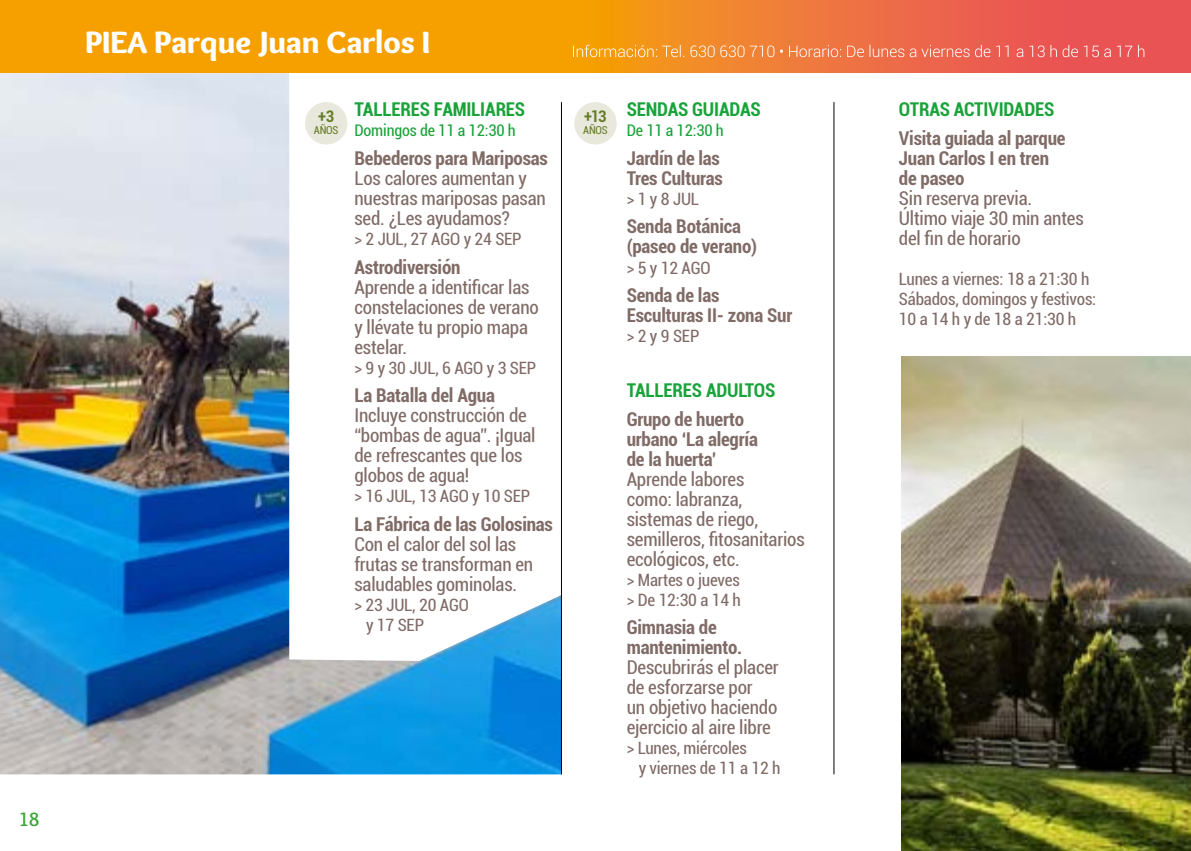
<style>
.page{position:relative;width:1191px;height:851px;background:#fff}
.page>*{position:absolute;margin:0;border:0;box-sizing:border-box;transform-origin:0 0}
.t1{font:900 32px "Overlock";color:#fff}
.t2{font:700 20px "Overlock";color:#3fa535}
.t3{font:condensed 19px/20px "Roboto";letter-spacing:-.01em;color:#806b66}
.t4{font:700 condensed 19px/20px "Roboto";letter-spacing:-.01em;color:#806b66}
.t5{font:700 condensed 19px "Roboto";letter-spacing:-.01em;color:#1aa33a}
.t6{font:condensed 17px/20px "Roboto";letter-spacing:-.01em;color:#806b66}
.t7{font:condensed 16px "Roboto";letter-spacing:-.01em;color:#1aa33a}
.t8{font:700 condensed 16px "Roboto";color:#667d2b}
.t9{font:condensed 11px "Roboto";letter-spacing:-.02em;color:#667d2b}
</style>
<div class="page">
<svg style="left:0;top:0;width:1191px;height:73px;background:#f2891d"></svg>
<img style="left:0;top:73px;width:561px;height:701px">
<hr style="left:833px;top:102px;width:1px;height:672px;background:#000">
<div style="left:305px;top:102px;width:42px;height:42px;background:#e8e8dc;border-radius:50%"></div>
<div style="left:574px;top:102px;width:42px;height:42px;background:#e8e8dc;border-radius:50%"></div>
<svg style="left:573px;top:45px;width:571px;height:12px;background:#f18a5b"></svg>
<img style="left:901px;top:357px;width:290px;height:493px">
<hr style="left:561px;top:102px;width:1px;height:672px;background:#000">
<p class="t2" style="left:18px;top:807px;width:23px">18</p>
<h1 class="t1" style="left:85px;top:22px;width:346px">PIEA Parque Juan Carlos I</h1>
<p class="t8" style="left:318px;top:105px;width:17px">+3</p>
<p class="t9" style="left:314px;top:123px;width:26px">AÑOS</p>
<p class="t5" style="left:354px;top:96px;width:172px">TALLERES FAMILIARES</p>
<p class="t7" style="left:354px;top:119px;width:163px">Domingos de 11 a 12:30 h</p>
<p class="t4" style="left:354px;top:147px;width:195px">Bebederos para Mariposas</p>
<p class="t3" style="left:354px;top:167px;width:193px">Los calores aumentan y nuestras mariposas pasan sed. ¿Les ayudamos?</p>
<p class="t6" style="left:354px;top:228px;width:169px">&gt; 2 JUL, 27 AGO y 24 SEP</p>
<p class="t4" style="left:354px;top:256px;width:108px">Astrodiversión</p>
<p class="t3" style="left:354px;top:276px;width:186px">Aprende a identificar las constelaciones de verano y llévate tu propio mapa estelar.</p>
<p class="t6" style="left:354px;top:357px;width:183px">&gt; 9 y 30 JUL, 6 AGO y 3 SEP</p>
<p class="t4" style="left:354px;top:384px;width:142px">La Batalla del Agua</p>
<p class="t3" style="left:354px;top:404px;width:183px">Incluye construcción de “bombas de agua”. ¡Igual de refrescantes que los globos de agua!</p>
<p class="t6" style="left:354px;top:485px;width:177px">&gt; 16 JUL, 13 AGO y 10 SEP</p>
<p class="t4" style="left:354px;top:513px;width:200px">La Fábrica de las Golosinas</p>
<p class="t3" style="left:354px;top:533px;width:180px">Con el calor del sol las frutas se transforman en saludables gominolas.</p>
<p class="t6" style="left:366px;top:594px;width:104px;text-indent:-12px">&gt; 23 JUL, 20 AGO y 17 SEP</p>
<p class="t8" style="left:584px;top:105px;width:24px">+13</p>
<p class="t9" style="left:583px;top:123px;width:26px">AÑOS</p>
<p class="t5" style="left:626px;top:96px;width:136px">SENDAS GUIADAS</p>
<p class="t7" style="left:626px;top:119px;width:99px">De 11 a 12:30 h</p>
<p class="t4" style="left:626px;top:147px;width:98px">Jardín de las<br>Tres Culturas</p>
<p class="t6" style="left:626px;top:188px;width:74px">&gt; 1 y 8 JUL</p>
<p class="t4" style="left:626px;top:216px;width:132px">Senda Botánica (paseo de verano)</p>
<p class="t6" style="left:626px;top:257px;width:85px">&gt; 5 y 12 AGO</p>
<p class="t4" style="left:626px;top:284px;width:167px">Senda de las<br>Esculturas II- zona Sur</p>
<p class="t6" style="left:626px;top:325px;width:74px">&gt; 2 y 9 SEP</p>
<p class="t5" style="left:626px;top:377px;width:150px">TALLERES ADULTOS</p>
<p class="t4" style="left:626px;top:408px;width:133px">Grupo de huerto urbano ‘La alegría de la huerta’</p>
<p class="t3" style="left:626px;top:468px;width:179px">Aprende labores<br>como: labranza, sistemas de riego, semilleros, fitosanitarios ecológicos, etc.</p>
<p class="t6" style="left:626px;top:569px;width:116px">&gt; Martes o jueves &gt; De 12:30 a 14 h</p>
<p class="t4" style="left:626px;top:616px;width:117px">Gimnasia de mantenimiento.</p>
<p class="t3" style="left:626px;top:656px;width:154px">Descubrirás el placer de esforzarse por<br>un objetivo haciendo ejercicio al aire libre</p>
<p class="t6" style="left:638px;top:737px;width:143px;text-indent:-12px">&gt; Lunes, miércoles<br>y viernes de 11 a 12 h</p>
<p class="t5" style="left:899px;top:96px;width:157px">OTRAS ACTIVIDADES</p>
<p class="t4" style="left:899px;top:127px;width:168px">Visita guiada al parque<br>Juan Carlos I en tren de paseo</p>
<p class="t3" style="left:899px;top:187px;width:186px">Sin reserva previa.<br>Último viaje 30 min antes del fin de horario</p>
<p class="t6" style="left:899px;top:268px;width:199px">Lunes a viernes: 18 a 21:30 h<br>Sábados, domingos y festivos:<br>10 a 14 h y de 18 a 21:30 h</p>
</div>
